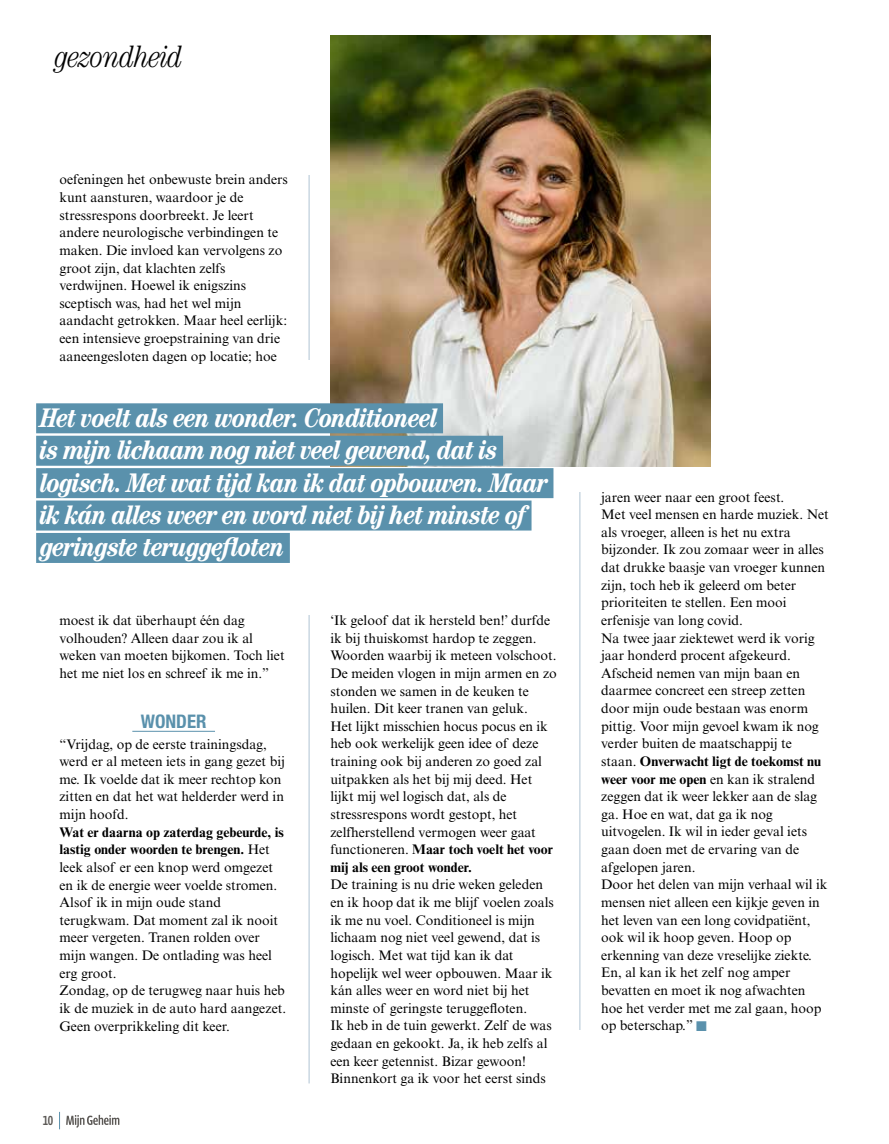
<style>
.page{position:relative;width:889px;height:1144px;background:#fff}
.page>*{position:absolute;margin:0;border:0;box-sizing:border-box;transform-origin:0 0}
.t1{font:italic 300 condensed 31.2px "Century Std";letter-spacing:-.03em;color:#000}
.t2{font:italic 700 condensed 27px/32.4px "Century Std";letter-spacing:-.025em;color:#fff}
.t3{font:700 condensed 18.75px "Helvetica Neue LT Std";color:#5a91ac}
.t4{font:13.8px/17.5px "Times New Roman MT Std";color:#000}
.t5{font:500 13.5px "Vista Sans Nar OT";color:#5c5956}
.s1{font-weight:700}
</style>
<div class="page">
<hr style="left:309px;top:139px;width:1px;height:944px;background:#b0c4d3">
<hr style="left:579px;top:139px;width:1px;height:944px;background:#b0c4d3">
<div style="left:288px;top:96px;width:42px;height:78px;background:#fff"></div>
<div style="left:288px;top:361px;width:43px;height:254px;background:#fff"></div>
<div style="left:559px;top:378px;width:42px;height:114px;background:#fff"></div>
<div style="left:563px;top:1031px;width:43px;height:113px;background:#fff"></div>
<hr style="left:132px;top:731px;width:83px;height:1px;background:#5a91ac">
<img style="left:330px;top:35px;width:380px;height:431px">
<div style="left:36px;top:403px;width:407px;height:30px;background:#5a91ac"></div>
<div style="left:36px;top:436px;width:467px;height:30px;background:#5a91ac"></div>
<div style="left:36px;top:468px;width:517px;height:30px;background:#5a91ac"></div>
<div style="left:36px;top:500px;width:495px;height:30px;background:#5a91ac"></div>
<div style="left:36px;top:533px;width:254px;height:30px;background:#5a91ac"></div>
<svg style="left:66px;top:1115px;width:53px;height:13px"></svg>
<svg style="left:59px;top:1112px;width:1px;height:17px"></svg>
<h1 class="t1" style="left:55px;top:38px;width:130px">gezondheid</h1>
<p class="t4" style="left:60px;top:171px;width:230px">oefeningen het onbewuste brein anders kunt aansturen, waardoor je de stressrespons doorbreekt. Je leert andere neurologische verbindingen te maken. Die invloed kan vervolgens zo groot zijn, dat klachten zelfs verdwijnen. Hoewel ik enigszins sceptisch was, had het wel mijn aandacht getrokken. Maar heel eerlijk: een intensieve groepstraining van drie aaneengesloten dagen op locatie; hoe</p>
<h2 class="t2" style="left:40px;top:401px;width:509px">Het voelt als een wonder. Conditioneel<br>is mijn lichaam nog niet veel gewend, dat is logisch. Met wat tijd kan ik dat opbouwen. Maar ik kán alles weer en word niet bij het minste of geringste teruggefloten</h2>
<p class="t4" style="left:60px;top:612px;width:227px">moest ik dat überhaupt één dag volhouden? Alleen daar zou ik al weken van moeten bijkomen. Toch liet het me niet los en schreef ik me in.”</p>
<h3 class="t3" style="left:141px;top:710px;width:67px">WONDER</h3>
<p class="t4" style="left:60px;top:735px;width:227px">“Vrijdag, op de eerste trainingsdag, werd er al meteen iets in gang gezet bij me. Ik voelde dat ik meer rechtop kon zitten en dat het wat helderder werd in mijn hoofd.</p>
<p class="t4" style="left:60px;top:823px;width:228px"><span class="s1">Wat er daarna op zaterdag gebeurde, is lastig onder woorden te brengen.</span> Het leek alsof er een knop werd omgezet en ik de energie weer voelde stromen.<br>Alsof ik in mijn oude stand terugkwam. Dat moment zal ik nooit meer vergeten. Tranen rolden over mijn wangen. De ontlading was heel erg groot.<br>Zondag, op de terugweg naar huis heb ik de muziek in de auto hard aangezet.<br>Geen overprikkeling dit keer.</p>
<p class="t5" style="left:43px;top:1113px;width:12px">10</p>
<p class="t4" style="left:330px;top:612px;width:228px">‘Ik geloof dat ik hersteld ben!’ durfde ik bij thuiskomst hardop te zeggen.<br>Woorden waarbij ik meteen volschoot.<br>De meiden vlogen in mijn armen en zo stonden we samen in de keuken te huilen. Dit keer tranen van geluk.<br>Het lijkt misschien hocus pocus en ik heb ook werkelijk geen idee of deze training ook bij anderen zo goed zal uitpakken als het bij mij deed. Het lijkt mij wel logisch dat, als de stressrespons wordt gestopt, het zelfherstellend vermogen weer gaat functioneren. <span class="s1">Maar toch voelt het voor mij als een groot wonder.</span></p>
<p class="t4" style="left:330px;top:876px;width:225px">De training is nu drie weken geleden en ik hoop dat ik me blijf voelen zoals ik me nu voel. Conditioneel is mijn lichaam nog niet veel gewend, dat is logisch. Met wat tijd kan ik dat hopelijk wel weer opbouwen. Maar ik kán alles weer en word niet bij het minste of geringste teruggefloten.<br>Ik heb in de tuin gewerkt. Zelf de was gedaan en gekookt. Ja, ik heb zelfs al een keer getennist. Bizar gewoon!<br>Binnenkort ga ik voor het eerst sinds</p>
<p class="t4" style="left:601px;top:488px;width:229px">jaren weer naar een groot feest.<br>Met veel mensen en harde muziek. Net als vroeger, alleen is het nu extra bijzonder. Ik zou zomaar weer in alles dat drukke baasje van vroeger kunnen zijn, toch heb ik geleerd om beter prioriteiten te stellen. Een mooi erfenisje van long covid.<br>Na twee jaar ziektewet werd ik vorig jaar honderd procent afgekeurd.<br>Afscheid nemen van mijn baan en daarmee concreet een streep zetten door mijn oude bestaan was enorm pittig. Voor mijn gevoel kwam ik nog verder buiten de maatschappij te staan. <span class="s1">Onverwacht ligt de toekomst nu weer voor me open</span> en kan ik stralend zeggen dat ik weer lekker aan de slag ga. Hoe en wat, dat ga ik nog uitvogelen. Ik wil in ieder geval iets gaan doen met de ervaring van de afgelopen jaren.<br>Door het delen van mijn verhaal wil ik mensen niet alleen een kijkje geven in het leven van een long covidpatiënt, ook wil ik hoop geven. Hoop op erkenning van deze vreselijke ziekte.<br>En, al kan ik het zelf nog amper bevatten en moet ik nog afwachten hoe het verder met me zal gaan, hoop op beterschap.”</p>
</div>
